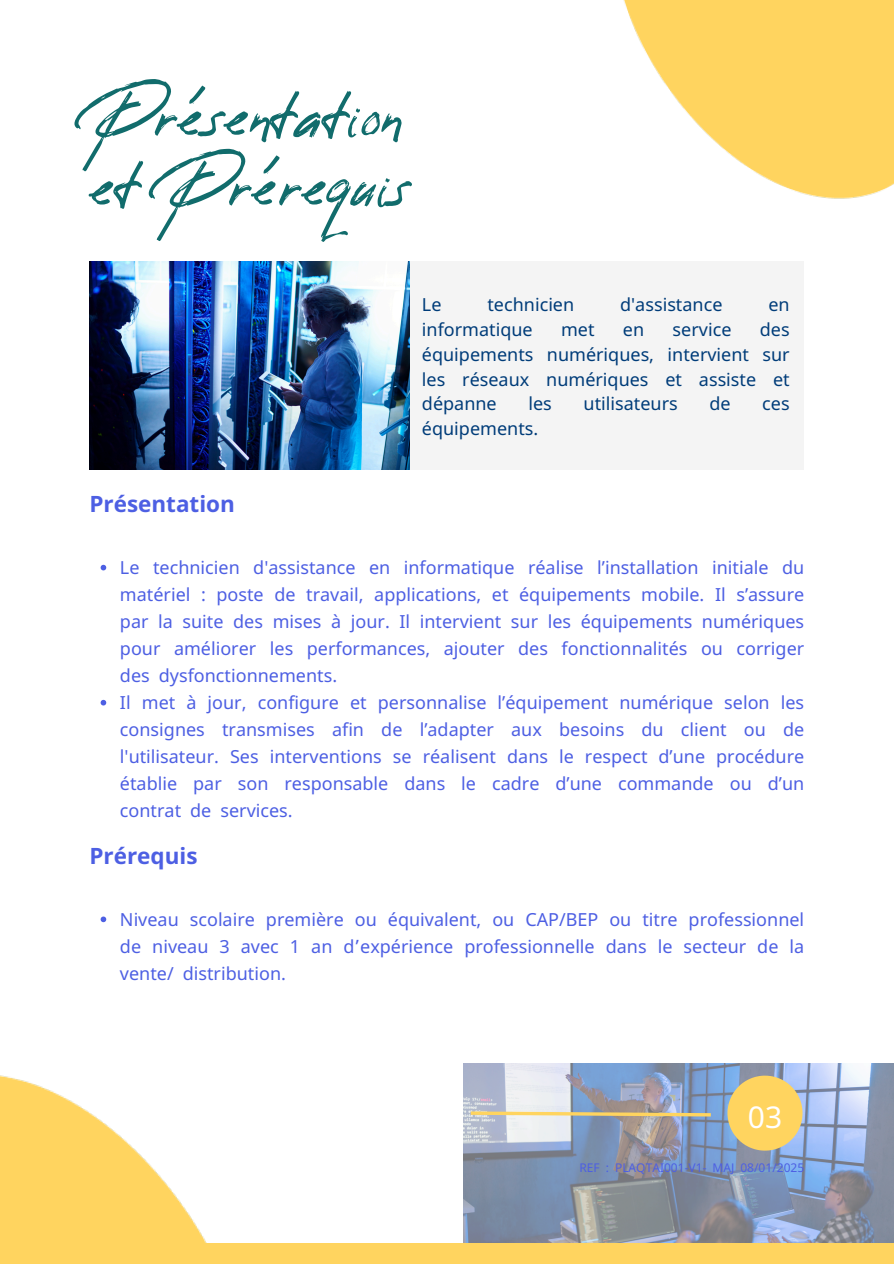
<style>
.page{position:relative;width:894px;height:1264px;background:#fff}
.page>*{position:absolute;margin:0;border:0;box-sizing:border-box;transform-origin:0 0}
.t1{font:54px/69.8px "Reey";color:#116c6c}
.t2{font:30px "Noto Sans";color:#fff}
.t3{font:700 22.5px "Noto Sans";color:#4d5fe3}
.t4{font:18px/27px "Noto Sans";color:#4d5fe3;text-align:justify}
.t5{font:18px/24.8px "Noto Sans";color:#003c79;text-align:justify}
.t6{font:12px "Noto Sans";color:#4d5fe3}
.s1{font-family:"Noto Sans Gurmukhi"}
</style>
<div class="page">
<div style="left:407px;top:261px;width:396px;height:208px;background:#f4f4f4"></div>
<img style="left:463px;top:1063px;width:430px;height:180px">
<svg style="left:727px;top:1075px;width:75px;height:75px;background:#e6cb7a"></svg>
<img style="left:623px;top:0;width:270px;height:199px">
<img style="left:0;top:1075px;width:207px;height:168px">
<div style="left:0;top:1243px;width:893px;height:20px;background:#ffd45f"></div>
<svg style="left:467px;top:1109px;width:247px;height:9px;background:#cac0a1"></svg>
<img style="left:89px;top:261px;width:320px;height:208px">
<svg style="left:101px;top:565px;width:5px;height:5px"></svg>
<svg style="left:101px;top:700px;width:5px;height:5px"></svg>
<svg style="left:101px;top:916px;width:5px;height:6px"></svg>
<h1 class="t1" style="left:89px;top:84px;width:322px">Présentation et Prérequis</h1>
<p class="t3" style="left:89px;top:488px;width:147px">Présentation</p>
<p class="t5" style="left:422px;top:292px;width:21px">Le</p>
<p class="t5" style="left:487px;top:292px;width:88px">technicien</p>
<p class="t5" style="left:620px;top:292px;width:104px">d'assistance</p>
<p class="t5" style="left:768px;top:292px;width:23px">en</p>
<p class="t5" style="left:422px;top:316px;width:112px">informatique</p>
<p class="t5" style="left:561px;top:316px;width:35px">met</p>
<p class="t5" style="left:622px;top:316px;width:23px">en</p>
<p class="t5" style="left:672px;top:316px;width:60px">service</p>
<p class="t5" style="left:422px;top:316px;width:369px;text-indent:338px">des équipements numériques, intervient sur les réseaux numériques et assiste et dépanne</p>
<p class="t5" style="left:528px;top:391px;width:25px">les</p>
<p class="t5" style="left:583px;top:391px;width:96px">utilisateurs</p>
<p class="t5" style="left:709px;top:391px;width:23px">de</p>
<p class="t5" style="left:762px;top:391px;width:29px">ces</p>
<p class="t5" style="left:422px;top:415px;width:118px">équipements.</p>
<h3 class="t4" style="left:120px;top:553px;width:685px">Le technicien d'assistance en informatique réalise l’installation initiale du matériel : poste de travail, applications, et équipements mobile. Il s’assure par la suite des mises à jour. Il intervient sur les équipements numériques pour améliorer les performances, ajouter des fonctionnalités ou</h3>
<h2 class="t4" style="left:736px;top:634px;width:69px">corriger</h2>
<h2 class="t4" style="left:120px;top:661px;width:685px;text-align:left">des dysfonctionnements.<br>Il met à jour, configure et personnalise l’équipement numérique selon les consignes transmises afin de l’adapter aux besoins du client ou de l'utilisateur. Ses interventions se réalisent dans le respect d’une procédure établie par son responsable dans le cadre</h2>
<p class="t4" style="left:555px;top:769px;width:250px">d’une commande ou d’un</p>
<p class="t4" style="left:120px;top:796px;width:174px">contrat de services.</p>
<p class="t3" style="left:89px;top:839px;width:110px">Prérequis</p>
<h2 class="t4" style="left:120px;top:905px;width:685px">Niveau scolaire première ou équivalent, ou CAP/BEP ou titre professionnel de niveau 3 avec 1 an d<span class="s1">’</span>expérience professionnelle dans le secteur de la vente/</h2>
<p class="t4" style="left:183px;top:959px;width:105px">distribution.</p>
<p class="t2" style="left:747px;top:1095px;width:36px">03</p>
<p class="t6" style="left:579px;top:1158px;width:156px">REF : PLAQTAI001-V1- MAJ</p>
<p class="t6" style="left:740px;top:1158px;width:65px">08/01/2025</p>
</div>
